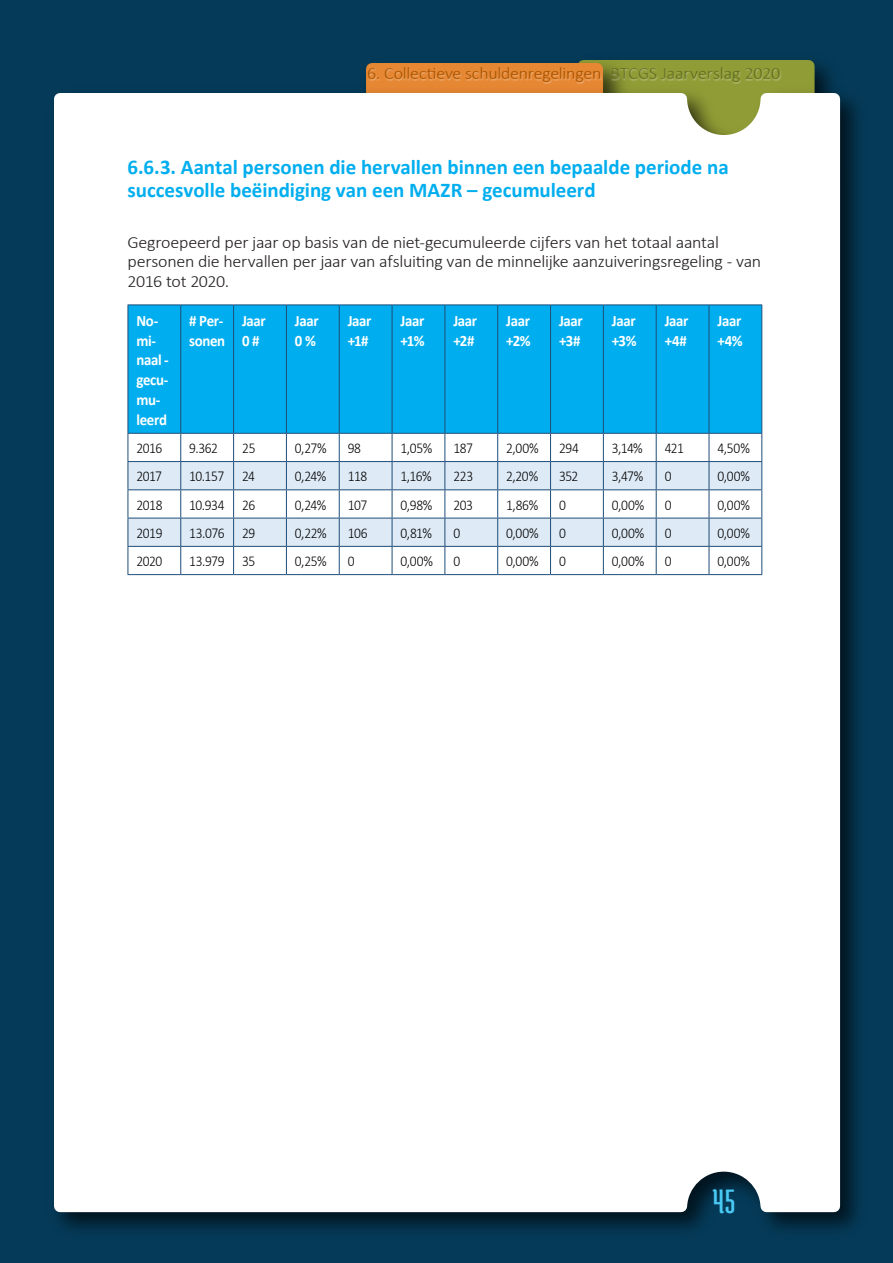
<style>
.page{position:relative;width:893px;height:1263px;background:#fff}
.page>*{position:absolute;margin:0;border:0;box-sizing:border-box;transform-origin:0 0}
.t1{font:36px "Medula One";color:#49c9f4;scale:1.04 1}
.t2{font:700 21px/22.6px "Calibri";letter-spacing:-.005em;color:#00aeef}
.t3{font:300 17.25px/19.4px "Calibri";letter-spacing:-.015em;color:#231f20;scale:1.04 1}
.t4{font:300 17.25px "Calibri";letter-spacing:-.015em;color:#a55300;scale:1.04 1}
.t5{font:300 17.25px "Calibri";letter-spacing:-.01em;color:#5e6c1e;scale:1.04 1}
.t6{font:700 15.9px/19.8px "Calibri";letter-spacing:-.025em;color:#fff;scale:.94 1}
.t7{font:300 15px "Calibri";letter-spacing:-.035em;color:#000;scale:.9 1}
</style>
<div class="page">
<div style="left:0;top:0;width:892px;height:1263px;background:#053b59"></div>
<img style="left:814px;top:63px;width:18px;height:18px">
<div style="left:578px;top:60px;width:236px;height:108px;border:12px solid #909d36"></div>
<img style="left:578px;top:60px;width:58px;height:21px">
<div style="left:366px;top:63px;width:237px;height:108px;border:12px solid #e68733"></div>
<img style="left:59px;top:81px;width:799px;height:1149px">
<div style="left:54px;top:87px;width:792px;height:1131px;background:#fff"></div>
<div style="left:611px;top:67px;width:171px;height:17px;background:#fff;opacity:.75"></div>
<div style="left:129px;top:305px;width:632px;height:128px;background:#00aeef"></div>
<hr style="left:128px;top:304px;width:53px;height:1px;background:#1f4d78">
<hr style="left:128px;top:305px;width:1px;height:128px;background:#1f4d78">
<hr style="left:181px;top:304px;width:53px;height:1px;background:#1f4d78">
<hr style="left:180px;top:305px;width:1px;height:128px;background:#1f4d78">
<hr style="left:234px;top:304px;width:52px;height:1px;background:#1f4d78">
<hr style="left:233px;top:305px;width:1px;height:128px;background:#1f4d78">
<hr style="left:286px;top:304px;width:53px;height:1px;background:#1f4d78">
<hr style="left:286px;top:305px;width:1px;height:128px;background:#1f4d78">
<hr style="left:339px;top:304px;width:53px;height:1px;background:#1f4d78">
<hr style="left:339px;top:305px;width:1px;height:128px;background:#1f4d78">
<hr style="left:392px;top:304px;width:53px;height:1px;background:#1f4d78">
<hr style="left:392px;top:305px;width:1px;height:128px;background:#1f4d78">
<hr style="left:445px;top:304px;width:53px;height:1px;background:#1f4d78">
<hr style="left:444px;top:305px;width:1px;height:128px;background:#1f4d78">
<hr style="left:498px;top:304px;width:53px;height:1px;background:#1f4d78">
<hr style="left:497px;top:305px;width:1px;height:128px;background:#1f4d78">
<hr style="left:551px;top:304px;width:52px;height:1px;background:#1f4d78">
<hr style="left:550px;top:305px;width:1px;height:128px;background:#1f4d78">
<hr style="left:603px;top:304px;width:53px;height:1px;background:#1f4d78">
<hr style="left:603px;top:305px;width:1px;height:128px;background:#1f4d78">
<hr style="left:656px;top:304px;width:53px;height:1px;background:#1f4d78">
<hr style="left:656px;top:305px;width:1px;height:128px;background:#1f4d78">
<hr style="left:709px;top:304px;width:53px;height:1px;background:#1f4d78">
<hr style="left:709px;top:305px;width:1px;height:128px;background:#1f4d78">
<hr style="left:761px;top:305px;width:1px;height:128px;background:#1f4d78">
<hr style="left:128px;top:433px;width:53px;height:1px;background:#1f4d78">
<hr style="left:181px;top:433px;width:53px;height:1px;background:#1f4d78">
<hr style="left:234px;top:433px;width:52px;height:1px;background:#1f4d78">
<hr style="left:286px;top:433px;width:53px;height:1px;background:#1f4d78">
<hr style="left:339px;top:433px;width:53px;height:1px;background:#1f4d78">
<hr style="left:392px;top:433px;width:53px;height:1px;background:#1f4d78">
<hr style="left:445px;top:433px;width:53px;height:1px;background:#1f4d78">
<hr style="left:498px;top:433px;width:53px;height:1px;background:#1f4d78">
<hr style="left:551px;top:433px;width:52px;height:1px;background:#1f4d78">
<hr style="left:603px;top:433px;width:53px;height:1px;background:#1f4d78">
<hr style="left:656px;top:433px;width:53px;height:1px;background:#1f4d78">
<hr style="left:709px;top:433px;width:53px;height:1px;background:#1f4d78">
<svg style="left:128px;top:434px;width:634px;height:140px;background:#e7eef5"></svg>
<hr style="left:128px;top:574px;width:53px;height:1px;background:#1f4d78">
<hr style="left:181px;top:574px;width:53px;height:1px;background:#1f4d78">
<hr style="left:234px;top:574px;width:52px;height:1px;background:#1f4d78">
<hr style="left:286px;top:574px;width:53px;height:1px;background:#1f4d78">
<hr style="left:339px;top:574px;width:53px;height:1px;background:#1f4d78">
<hr style="left:392px;top:574px;width:53px;height:1px;background:#1f4d78">
<hr style="left:445px;top:574px;width:53px;height:1px;background:#1f4d78">
<hr style="left:498px;top:574px;width:53px;height:1px;background:#1f4d78">
<hr style="left:551px;top:574px;width:52px;height:1px;background:#1f4d78">
<hr style="left:603px;top:574px;width:53px;height:1px;background:#1f4d78">
<hr style="left:656px;top:574px;width:53px;height:1px;background:#1f4d78">
<hr style="left:709px;top:574px;width:53px;height:1px;background:#1f4d78">
<div style="left:367px;top:67px;width:235px;height:17px;background:#fff;opacity:.75"></div>
<p class="t4" style="left:367px;top:63px;width:227px">6. Collectieve schuldenregelingen</p>
<p class="t5" style="left:611px;top:63px;width:165px">BTCGS Jaarverslag 2020</p>
<p class="t2" style="left:128px;top:156px;width:603px">6.6.3. Aantal personen die hervallen binnen een bepaalde periode na succesvolle beëindiging van een MAZR – gecumuleerd</p>
<p class="t3" style="left:128px;top:232px;width:611px">Gegroepeerd per jaar op basis van de niet-gecumuleerde cijfers van het totaal aantal personen die hervallen per jaar van afsluiting van de minnelijke aanzuiveringsregeling - van<br>2016 tot 2020.</p>
<p class="t6" style="left:136px;top:310px;width:36px">No&shy;mi&shy;naal - gecu&shy;mu&shy;leerd</p>
<p class="t6" style="left:189px;top:310px;width:40px"># Per&shy;sonen</p>
<p class="t6" style="left:242px;top:310px;width:27px">Jaar<br>0 #</p>
<p class="t6" style="left:295px;top:310px;width:27px">Jaar<br>0 %</p>
<p class="t6" style="left:348px;top:310px;width:27px">Jaar +1#</p>
<p class="t6" style="left:401px;top:310px;width:27px">Jaar +1%</p>
<p class="t6" style="left:453px;top:310px;width:27px">Jaar +2#</p>
<p class="t6" style="left:506px;top:310px;width:28px">Jaar +2%</p>
<p class="t6" style="left:559px;top:310px;width:27px">Jaar +3#</p>
<p class="t6" style="left:612px;top:310px;width:28px">Jaar +3%</p>
<p class="t6" style="left:665px;top:310px;width:27px">Jaar +4#</p>
<p class="t6" style="left:717px;top:310px;width:28px">Jaar +4%</p>
<p class="t7" style="left:136px;top:439px;width:30px">2016</p>
<p class="t7" style="left:189px;top:439px;width:34px">9.362</p>
<p class="t7" style="left:242px;top:439px;width:16px">25</p>
<p class="t7" style="left:295px;top:439px;width:37px">0,27%</p>
<p class="t7" style="left:348px;top:439px;width:16px">98</p>
<p class="t7" style="left:401px;top:439px;width:37px">1,05%</p>
<p class="t7" style="left:453px;top:439px;width:23px">187</p>
<p class="t7" style="left:506px;top:439px;width:38px">2,00%</p>
<p class="t7" style="left:559px;top:439px;width:24px">294</p>
<p class="t7" style="left:612px;top:439px;width:36px">3,14%</p>
<p class="t7" style="left:665px;top:439px;width:23px">421</p>
<p class="t7" style="left:717px;top:439px;width:37px">4,50%</p>
<p class="t7" style="left:136px;top:467px;width:30px">2017</p>
<p class="t7" style="left:189px;top:467px;width:40px">10.157</p>
<p class="t7" style="left:242px;top:467px;width:16px">24</p>
<p class="t7" style="left:295px;top:467px;width:36px">0,24%</p>
<p class="t7" style="left:348px;top:467px;width:23px">118</p>
<p class="t7" style="left:401px;top:467px;width:36px">1,16%</p>
<p class="t7" style="left:453px;top:467px;width:24px">223</p>
<p class="t7" style="left:506px;top:467px;width:37px">2,20%</p>
<p class="t7" style="left:559px;top:467px;width:23px">352</p>
<p class="t7" style="left:612px;top:467px;width:37px">3,47%</p>
<p class="t7" style="left:665px;top:467px;width:9px">0</p>
<p class="t7" style="left:717px;top:467px;width:38px">0,00%</p>
<p class="t7" style="left:136px;top:495px;width:30px">2018</p>
<p class="t7" style="left:189px;top:495px;width:41px">10.934</p>
<p class="t7" style="left:242px;top:495px;width:16px">26</p>
<p class="t7" style="left:295px;top:495px;width:36px">0,24%</p>
<p class="t7" style="left:348px;top:495px;width:23px">107</p>
<p class="t7" style="left:401px;top:495px;width:37px">0,98%</p>
<p class="t7" style="left:453px;top:495px;width:23px">203</p>
<p class="t7" style="left:506px;top:495px;width:37px">1,86%</p>
<p class="t7" style="left:559px;top:495px;width:9px">0</p>
<p class="t7" style="left:612px;top:495px;width:38px">0,00%</p>
<p class="t7" style="left:665px;top:495px;width:9px">0</p>
<p class="t7" style="left:717px;top:495px;width:38px">0,00%</p>
<p class="t7" style="left:136px;top:524px;width:31px">2019</p>
<p class="t7" style="left:189px;top:524px;width:41px">13.076</p>
<p class="t7" style="left:242px;top:524px;width:16px">29</p>
<p class="t7" style="left:295px;top:524px;width:37px">0,22%</p>
<p class="t7" style="left:348px;top:524px;width:24px">106</p>
<p class="t7" style="left:401px;top:524px;width:37px">0,81%</p>
<p class="t7" style="left:453px;top:524px;width:9px">0</p>
<p class="t7" style="left:506px;top:524px;width:38px">0,00%</p>
<p class="t7" style="left:559px;top:524px;width:9px">0</p>
<p class="t7" style="left:612px;top:524px;width:38px">0,00%</p>
<p class="t7" style="left:665px;top:524px;width:9px">0</p>
<p class="t7" style="left:717px;top:524px;width:38px">0,00%</p>
<p class="t7" style="left:136px;top:552px;width:30px">2020</p>
<p class="t7" style="left:189px;top:552px;width:41px">13.979</p>
<p class="t7" style="left:242px;top:552px;width:16px">35</p>
<p class="t7" style="left:295px;top:552px;width:37px">0,25%</p>
<p class="t7" style="left:348px;top:552px;width:9px">0</p>
<p class="t7" style="left:401px;top:552px;width:38px">0,00%</p>
<p class="t7" style="left:453px;top:552px;width:9px">0</p>
<p class="t7" style="left:506px;top:552px;width:38px">0,00%</p>
<p class="t7" style="left:559px;top:552px;width:9px">0</p>
<p class="t7" style="left:612px;top:552px;width:38px">0,00%</p>
<p class="t7" style="left:665px;top:552px;width:9px">0</p>
<p class="t7" style="left:717px;top:552px;width:38px">0,00%</p>
<h1 class="t1" style="left:712px;top:1182px;width:23px">45</h1>
</div>
